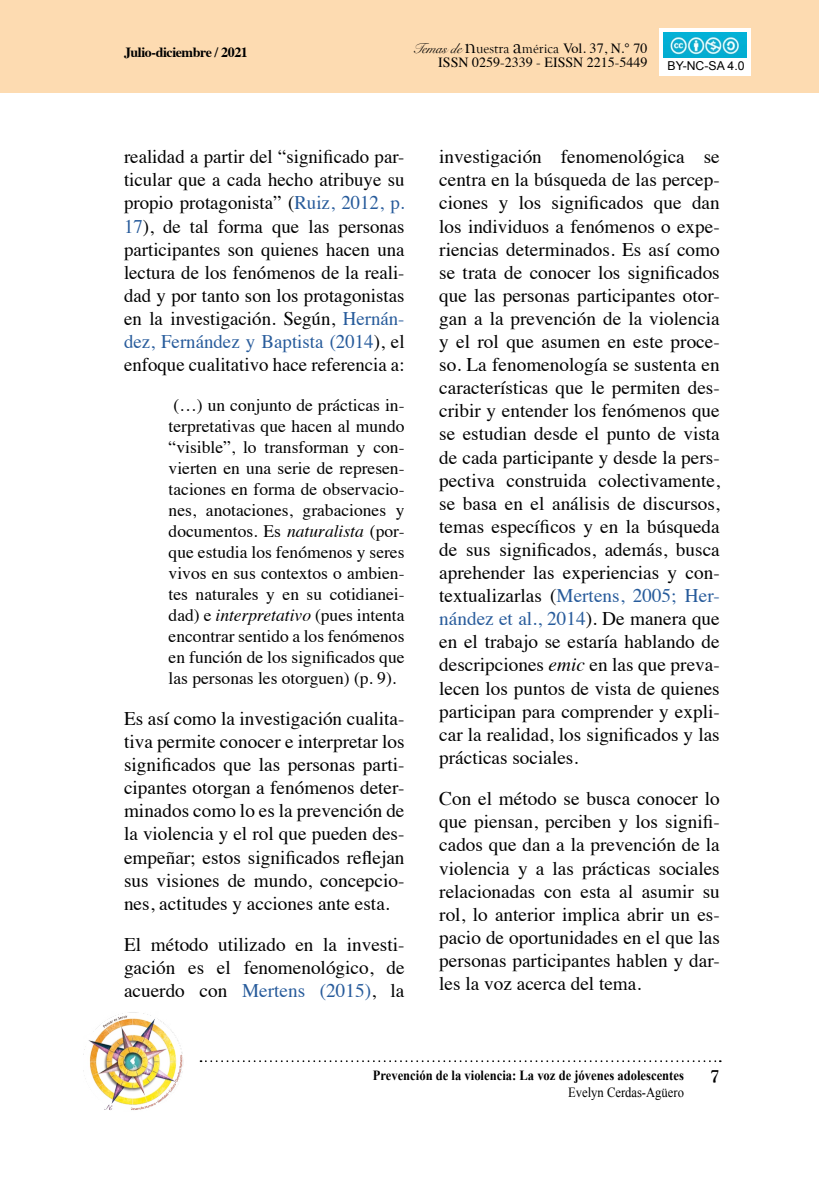
<style>
.page{position:relative;width:819px;height:1197px;background:#fff}
.page>*{position:absolute;margin:0;border:0;box-sizing:border-box;transform-origin:0 0}
.t1{font:19.25px/23.1px "Times";color:#000;text-align:justify}
.t2{font:17.5px/21px "Times";color:#000;text-align:justify}
.t3{font:700 17.5px "Goudy";color:#000}
.t4{font:14.17px "Goudy Old Style T";color:#000}
.t5{font:700 14px "Times New Roman";color:#000;scale:.9 1}
.t6{font:14px "Times";color:#000}
.t7{font:700 14px "Times";letter-spacing:-.03em;color:#000}
.t8{font:14px "Times New Roman";color:#000;scale:.9 1}
.t9{font:12.25px "Arial";color:#000}
.s1{font-family:"Snell Roundhand"}
.s2{font-size:21.18px}
.s3{font-family:"Times"}
.s4{font-family:"Times";font-size:14px}
.s5{color:#275b9b}
.s6{font-style:italic}
</style>
<div class="page">
<div style="left:0;top:0;width:819px;height:93px;background:#fddbb1"></div>
<svg style="left:201px;top:1060px;width:520px;height:2px"></svg>
<img style="left:84px;top:1012px;width:99px;height:98px">
<div style="left:659px;top:29px;width:91px;height:47px;background:#fff"></div>
<img style="left:664px;top:32px;width:83px;height:25px">
<p class="t7" style="left:124px;top:39px;width:125px">Julio-diciembre / 2021</p>
<p class="t4" style="left:412px;top:41px;width:237px"><span class="s1">Temas de</span> <span class="s2">n</span>uestra <span class="s2">a</span>mérica <span class="s3">Vol. 37,</span> <span class="s4">N.° 70</span></p>
<p class="t6" style="left:438px;top:49px;width:211px">ISSN 0259-2339 - EISSN 2215-5449</p>
<p class="t9" style="left:668px;top:57px;width:79px">BY-NC-SA 4.0</p>
<p class="t1" style="left:124px;top:144px;width:282px">realidad a partir del “significado par&shy;ticular que a cada hecho atribuye su propio protagonista” (<span class="s5">Ruiz, 2012, p.<br>17</span>), de tal forma que las personas participantes son quienes hacen una lectura de los fenómenos de la reali&shy;dad y por tanto son los protagonistas en la investigación. Según, <span class="s5">Hernán&shy;dez, Fernández y Baptista (2014</span>), el enfoque cualitativo hace referencia a:</p>
<p class="t2" style="left:169px;top:393px;width:237px">(…) un conjunto de prácticas in&shy;terpretativas que hacen al mundo “visible”, lo transforman y con&shy;vierten en una serie de represen&shy;taciones en forma de observacio&shy;nes, anotaciones, grabaciones y documentos. Es <span class="s6">naturalista</span> (por&shy;que estudia los fenómenos y seres vivos en sus contextos o ambien&shy;tes naturales y en su cotidianei&shy;dad) e <span class="s6">interpretativo</span> (pues intenta encontrar sentido a los fenómenos en función de los significados que las personas les otorguen) (p. 9).</p>
<p class="t1" style="left:124px;top:705px;width:282px">Es así como la investigación cualita&shy;tiva permite conocer e interpretar los significados que las personas parti&shy;cipantes otorgan a fenómenos deter&shy;minados como lo es la prevención de la violencia y el rol que pueden des&shy;empeñar; estos significados reflejan sus visiones de mundo, concepcio&shy;nes, actitudes y acciones ante esta.</p>
<p class="t1" style="left:124px;top:932px;width:282px">El método utilizado en la investi&shy;gación es el fenomenológico, de acuerdo con <span class="s5">Mertens (2015)</span>, la</p>
<p class="t1" style="left:439px;top:144px;width:282px">investigación fenomenológica se centra en la búsqueda de las percep&shy;ciones y los significados que dan los individuos a fenómenos o expe&shy;riencias determinados. Es así como se trata de conocer los significados que las personas participantes otor&shy;gan a la prevención de la violencia y el rol que asumen en este proce&shy;so. La fenomenología se sustenta en características que le permiten des&shy;cribir y entender los fenómenos que se estudian desde el punto de vista de cada participante y desde la pers&shy;pectiva construida colectivamente, se basa en el análisis de discursos, temas específicos y en la búsqueda de sus significados, además, busca aprehender las experiencias y con&shy;textualizarlas (<span class="s5">Mertens, 2005; Her&shy;nández et al., 2014</span>). De manera que en el trabajo se estaría hablando de descripciones <span class="s6">emic</span> en las que preva&shy;lecen los puntos de vista de quienes participan para comprender y expli&shy;car la realidad, los significados y las prácticas sociales.</p>
<p class="t1" style="left:439px;top:786px;width:282px">Con el método se busca conocer lo que piensan, perciben y los signifi&shy;cados que dan a la prevención de la violencia y a las prácticas sociales relacionadas con esta al asumir su rol, lo anterior implica abrir un es&shy;pacio de oportunidades en el que las personas participantes hablen y dar&shy;les la voz acerca del tema.</p>
<p class="t5" style="left:373px;top:1066px;width:347px">Prevención de la violencia: La voz de jóvenes adolescentes</p>
<p class="t8" style="left:568px;top:1083px;width:130px">Evelyn Cerdas-Agüero</p>
<p class="t3" style="left:710px;top:1065px;width:11px">7</p>
</div>
